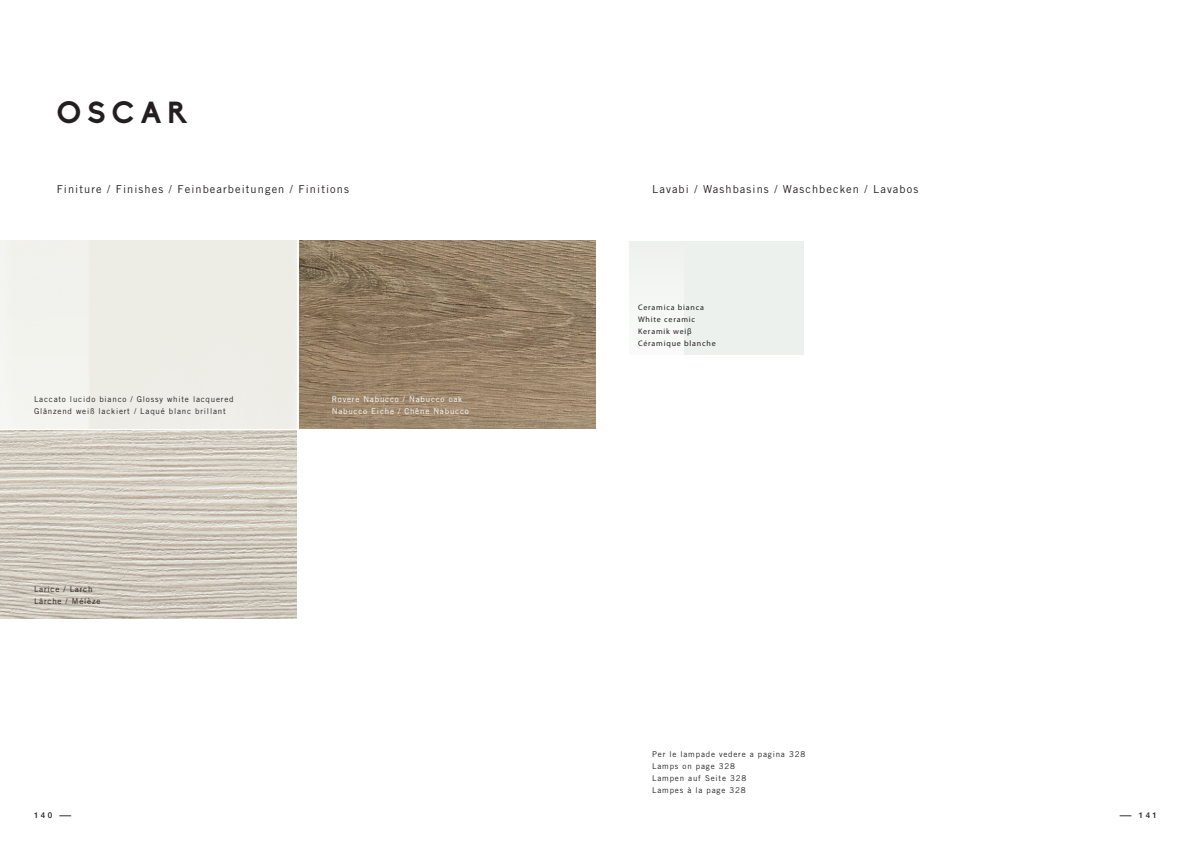
<style>
.page{position:relative;width:1191px;height:842px;background:#fff}
.page>*{position:absolute;margin:0;border:0;box-sizing:border-box;transform-origin:0 0}
.t1{font:700 30px "Biko";letter-spacing:.2em;color:#231f20}
.t2{font:11px "Trade Gothic";letter-spacing:.1em;color:#231f20}
.t3{font:8px/12px "Trade Gothic";letter-spacing:.1em;color:#231f20}
.t4{font:8px/12px "Myriad Pro";letter-spacing:.1em;color:#231f20}
.t5{font:8px/12px "Trade Gothic";letter-spacing:.1em;color:#fff}
.t6{font:500 8px "Helvetica Neue";letter-spacing:.3em;color:#231f20}
</style>
<div class="page">
<img style="left:0;top:431px;width:296px;height:187px">
<div style="left:629px;top:241px;width:175px;height:113px;background:#edf1ed"></div>
<div style="left:629px;top:241px;width:55px;height:113px;background:#f4f7f4"></div>
<img style="left:299px;top:241px;width:296px;height:187px">
<h1 class="t1" style="left:57px;top:94px;width:132px">OSCAR</h1>
<h2 class="t2" style="left:57px;top:182px;width:294px">Finiture / Finishes / Feinbearbeitungen / Finitions</h2>
<h2 class="t2" style="left:652px;top:182px;width:267px">Lavabi / Washbasins / Waschbecken / Lavabos</h2>
<p class="t3" style="left:34px;top:393px;width:201px">Laccato lucido bianco / Glossy white lacquered<br>Glänzend weiß lackiert / Laqué blanc brillant</p>
<p class="t3" style="left:34px;top:583px;width:68px">Larice / Larch<br>Lärche / Mélèze</p>
<p class="t5" style="left:332px;top:393px;width:139px">Rovere Nabucco / Nabucco oak<br>Nabucco Eiche / Chêne Nabucco</p>
<p class="t4" style="left:638px;top:301px;width:79px">Ceramica bianca<br>White ceramic<br>Keramik weiβ<br>Céramique blanche</p>
<p class="t3" style="left:652px;top:748px;width:155px">Per le lampade vedere a pagina 328<br>Lamps on page 328<br>Lampen auf Seite 328<br>Lampes à la page 328</p>
<p class="t6" style="left:34px;top:808px;width:39px">140 ―</p>
<p class="t6" style="left:1119px;top:808px;width:39px">― 141</p>
</div>
